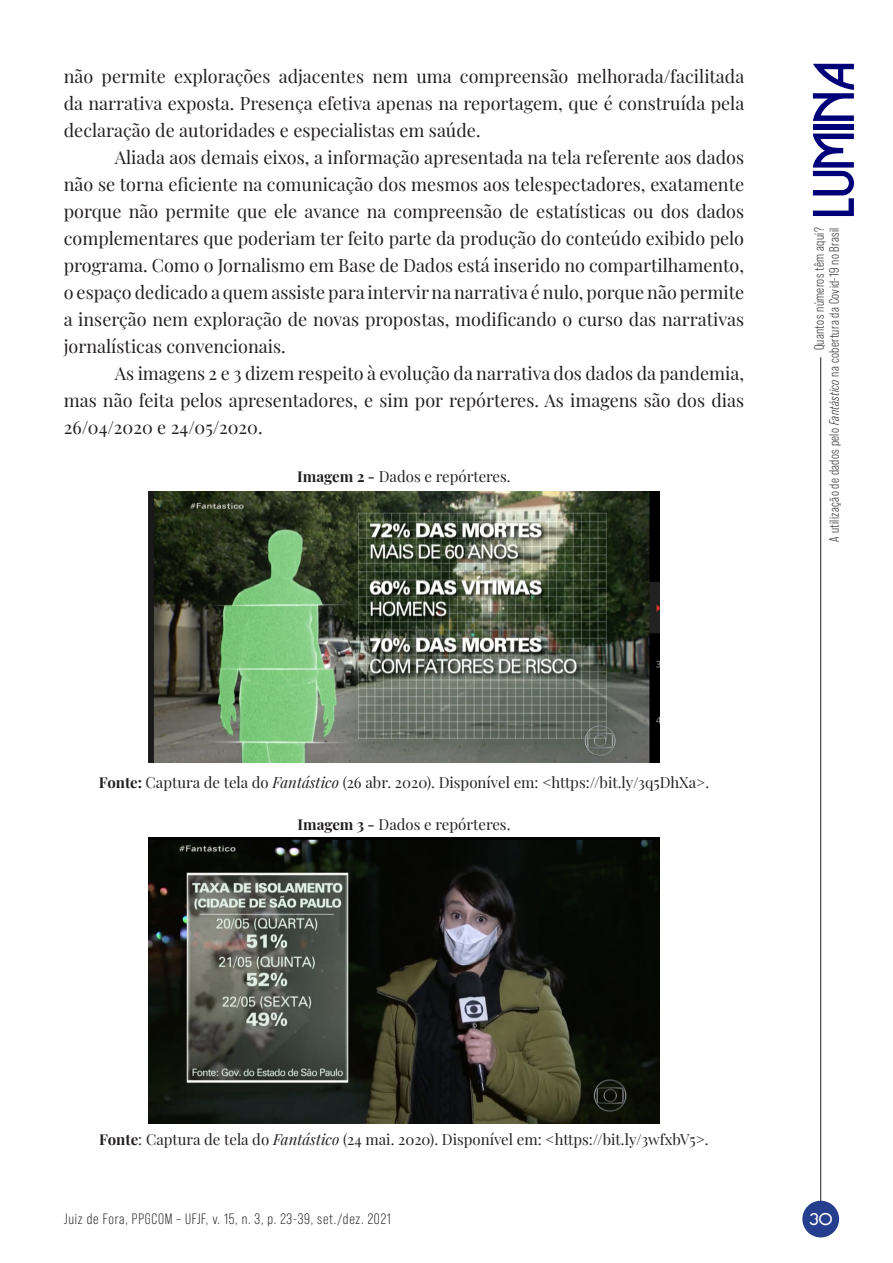
<style>
.page{position:relative;width:893px;height:1263px;background:#fff}
.page>*{position:absolute;margin:0;border:0;box-sizing:border-box;transform-origin:0 0}
.t1{font:18px/27px "Playfair Display";color:#231f20;text-align:justify}
.t2{font:16.5px "Businko";color:#fff}
.Legenda_da_Foto_Tabe{font:15px "Playfair Display";color:#231f20}
.t3{font:15px "Bebas Neue Pro";letter-spacing:.05em;color:#231f20}
.t4{font:13.5px/15px "Bebas Neue Pro";letter-spacing:.025em;color:#231f20;text-align:right}
.s1{font-weight:700}
.s2{font-style:italic}
</style>
<div class="page">
<hr style="left:820px;top:357px;width:1px;height:872px;background:#231f20">
<div style="left:802px;top:1201px;width:37px;height:36px;background:#253f8e;border-radius:50%"></div>
<svg style="left:813px;top:134px;width:41px;height:82px"></svg>
<div style="left:813px;top:124px;width:41px;height:6px;background:#000078"></div>
<svg style="left:813px;top:64px;width:41px;height:57px"></svg>
<img style="left:149px;top:492px;width:510px;height:270px">
<img style="left:149px;top:838px;width:510px;height:285px">
<p class="t1" style="left:64px;top:62px;width:682px">não permite explorações adjacentes nem uma compreensão melhorada/facilitada da narrativa exposta. Presença efetiva apenas na reportagem, que é construída pela declaração de autoridades e especialistas em saúde.</p>
<p class="t1" style="left:64px;top:143px;width:682px;text-indent:51px">Aliada aos demais eixos, a informação apresentada na tela referente aos dados não se torna eficiente na comunicação dos mesmos aos telespectadores, exatamente porque não permite que ele avance na compreensão de estatísticas ou dos dados complementares que poderiam ter feito parte da produção do conteúdo exibido pelo programa. Como o Jornalismo em Base de Dados está inserido no compartilhamento, o espaço dedicado a quem assiste para intervir na narrativa é nulo, porque não permite a inserção nem exploração de novas propostas, modificando o curso das narrativas jornalísticas convencionais.</p>
<p class="t1" style="left:64px;top:359px;width:682px;text-indent:51px">As imagens 2 e 3 dizem respeito à evolução da narrativa dos dados da pandemia, mas não feita pelos apresentadores, e sim por repórteres. As imagens são dos dias 26/04/2020 e 24/05/2020.</p>
<p class="Legenda_da_Foto_Tabe" style="left:297px;top:465px;width:215px"><span class="s1">Imagem 2 -</span> Dados e repórteres.</p>
<p class="t4" style="left:812px;top:541px;width:316px;rotate:-90deg">Quantos números têm aqui?<br>A utilização de dados pelo <span class="s2">Fantástico</span> na cobertura da Covid-19 no Brasil</p>
<p class="Legenda_da_Foto_Tabe" style="left:99px;top:771px;width:612px"><span class="s1">Fonte:</span> Captura de tela do <span class="s2">Fantástico</span> (26 abr. 2020). Disponível em: &lt;https://bit.ly/3q5DhXa&gt;.</p>
<p class="Legenda_da_Foto_Tabe" style="left:297px;top:813px;width:214px"><span class="s1">Imagem 3 -</span> Dados e repórteres.</p>
<p class="Legenda_da_Foto_Tabe" style="left:99px;top:1128px;width:611px"><span class="s1">Fonte</span>: Captura de tela do <span class="s2">Fantástico</span> (24 mai. 2020). Disponível em: &lt;https://bit.ly/3wfxbV5&gt;.</p>
<p class="t3" style="left:64px;top:1210px;width:329px">Juiz de Fora, PPGCOM – UFJF, v. 15, n. 3, p. 23-39, set./dez. 2021</p>
<p class="t2" style="left:809px;top:1209px;width:25px">30</p>
</div>
